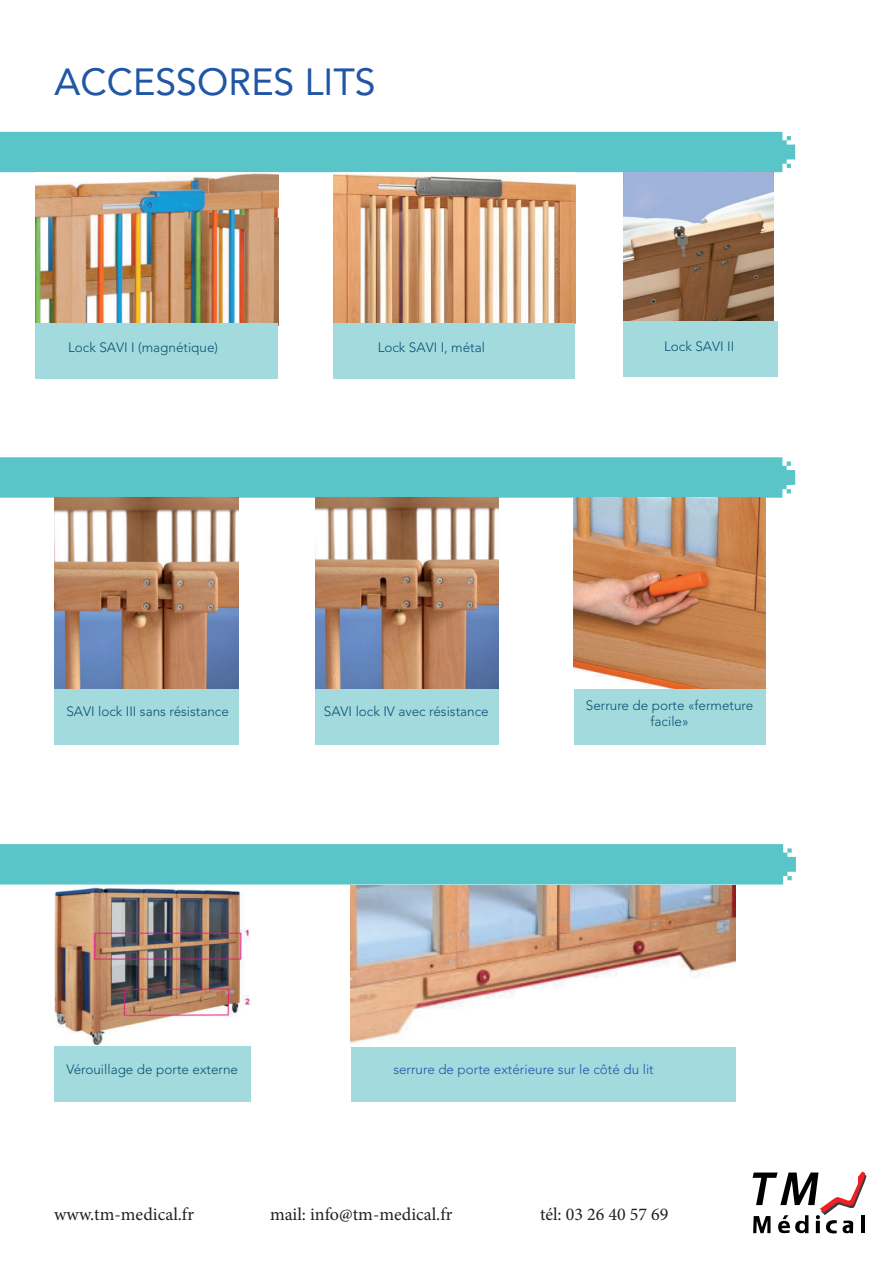
<style>
.page{position:relative;width:893px;height:1263px;background:#fff}
.page>*{position:absolute;margin:0;border:0;box-sizing:border-box;transform-origin:0 0}
.t1{font:37.5px "Avenir";color:#2056a5}
.t2{font:18px "Minion Pro";color:#231f20}
.t3{font:300 13.5px/16.2px "Avenir";color:#0b5273;text-align:center}
.t4{font:300 13.5px "Avenir";color:#2056a5}
</style>
<div class="page">
<svg style="left:753px;top:1171px;width:113px;height:63px"></svg>
<hr style="left:861px;top:1215px;width:3px;height:18px;background:#000001">
<div style="left:0;top:132px;width:795px;height:40px;background:#59c5c9"></div>
<img style="left:35px;top:173px;width:243px;height:152px">
<img style="left:333px;top:172px;width:242px;height:151px">
<img style="left:624px;top:172px;width:149px;height:150px">
<div style="left:0;top:457px;width:795px;height:41px;background:#59c5c9"></div>
<img style="left:54px;top:498px;width:184px;height:191px">
<img style="left:315px;top:498px;width:183px;height:191px">
<img style="left:54px;top:885px;width:196px;height:161px">
<img style="left:574px;top:498px;width:191px;height:191px">
<div style="left:0;top:844px;width:796px;height:40px;background:#59c5c9"></div>
<div style="left:36px;top:323px;width:242px;height:56px;background:#a2dade"></div>
<div style="left:333px;top:323px;width:242px;height:56px;background:#a2dade"></div>
<div style="left:624px;top:322px;width:154px;height:55px;background:#a2dade"></div>
<div style="left:54px;top:689px;width:184px;height:55px;background:#a2dade"></div>
<div style="left:315px;top:689px;width:183px;height:55px;background:#a2dade"></div>
<div style="left:574px;top:689px;width:191px;height:55px;background:#a2dade"></div>
<div style="left:351px;top:1046px;width:385px;height:56px;background:#a2dade"></div>
<div style="left:54px;top:1046px;width:196px;height:56px;background:#a2dade"></div>
<img style="left:351px;top:885px;width:385px;height:159px">
<h1 class="t1" style="left:54px;top:54px;width:323px">ACCESSORES LITS</h1>
<p class="t3" style="left:68px;top:340px;width:151px">Lock SAVI I (magnétique)</p>
<p class="t3" style="left:378px;top:340px;width:109px">Lock SAVI I, métal</p>
<p class="t3" style="left:664px;top:338px;width:72px">Lock SAVI II</p>
<p class="t3" style="left:66px;top:704px;width:164px">SAVI lock III sans résistance</p>
<p class="t3" style="left:324px;top:704px;width:166px">SAVI lock IV avec résistance</p>
<p class="t3" style="left:586px;top:698px;width:169px">Serrure de porte «fermeture facile»</p>
<p class="t3" style="left:66px;top:1061px;width:173px">Vérouillage de porte externe</p>
<p class="t4" style="left:393px;top:1059px;width:262px">serrure de porte extérieure sur le côté du lit</p>
<h2 class="t2" style="left:54px;top:1202px;width:142px">www.tm-medical.fr</h2>
<h2 class="t2" style="left:270px;top:1202px;width:184px">mail: info@tm-medical.fr</h2>
<h2 class="t2" style="left:540px;top:1202px;width:130px">tél: 03 26 40 57 69</h2>
</div>
